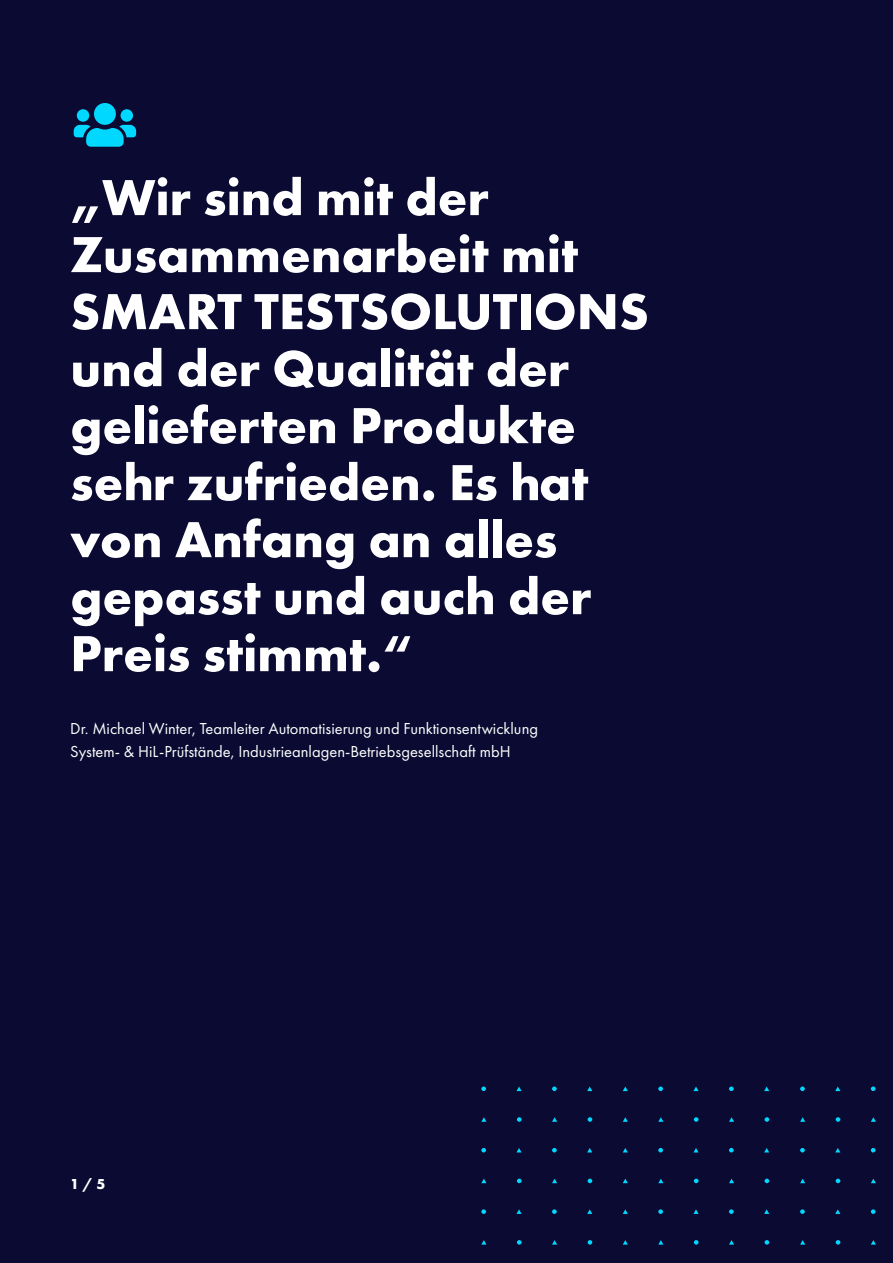
<style>
.page{position:relative;width:893px;height:1263px;background:#0a0a32}
.page>*{position:absolute;margin:0;border:0;box-sizing:border-box;transform-origin:0 0}
.t1{font:700 52.5px/57px "Futura PT";color:#fff}
.t2{font:16.5px/22.5px "Futura PT";color:#fff}
.t3{font:700 15px "Futura PT";color:#fff}
</style>
<div class="page">
<svg style="left:729px;top:1086px;width:5px;height:5px"></svg>
<svg style="left:729px;top:1209px;width:5px;height:5px"></svg>
<svg style="left:729px;top:1148px;width:5px;height:4px"></svg>
<svg style="left:764px;top:1117px;width:5px;height:5px"></svg>
<svg style="left:764px;top:1240px;width:5px;height:4px"></svg>
<svg style="left:764px;top:1179px;width:5px;height:4px"></svg>
<svg style="left:552px;top:1086px;width:5px;height:5px"></svg>
<svg style="left:871px;top:1086px;width:4px;height:5px"></svg>
<svg style="left:552px;top:1209px;width:5px;height:5px"></svg>
<svg style="left:871px;top:1209px;width:4px;height:5px"></svg>
<svg style="left:552px;top:1148px;width:5px;height:4px"></svg>
<svg style="left:871px;top:1148px;width:4px;height:4px"></svg>
<svg style="left:588px;top:1117px;width:4px;height:5px"></svg>
<svg style="left:588px;top:1240px;width:4px;height:4px"></svg>
<svg style="left:588px;top:1179px;width:4px;height:4px"></svg>
<svg style="left:658px;top:1086px;width:5px;height:5px"></svg>
<svg style="left:658px;top:1209px;width:5px;height:5px"></svg>
<svg style="left:658px;top:1148px;width:5px;height:4px"></svg>
<svg style="left:694px;top:1117px;width:4px;height:5px"></svg>
<svg style="left:694px;top:1240px;width:4px;height:4px"></svg>
<svg style="left:694px;top:1179px;width:4px;height:4px"></svg>
<svg style="left:481px;top:1086px;width:5px;height:5px"></svg>
<svg style="left:800px;top:1086px;width:5px;height:5px"></svg>
<svg style="left:481px;top:1209px;width:5px;height:5px"></svg>
<svg style="left:800px;top:1209px;width:5px;height:5px"></svg>
<svg style="left:481px;top:1148px;width:5px;height:4px"></svg>
<svg style="left:800px;top:1148px;width:5px;height:4px"></svg>
<svg style="left:517px;top:1117px;width:5px;height:5px"></svg>
<svg style="left:836px;top:1117px;width:4px;height:5px"></svg>
<svg style="left:517px;top:1240px;width:5px;height:4px"></svg>
<svg style="left:836px;top:1240px;width:4px;height:4px"></svg>
<svg style="left:517px;top:1179px;width:5px;height:4px"></svg>
<svg style="left:836px;top:1179px;width:4px;height:4px"></svg>
<svg style="left:693px;top:1086px;width:5px;height:5px"></svg>
<svg style="left:693px;top:1209px;width:5px;height:5px"></svg>
<svg style="left:693px;top:1148px;width:5px;height:4px"></svg>
<svg style="left:729px;top:1117px;width:5px;height:5px"></svg>
<svg style="left:729px;top:1240px;width:5px;height:4px"></svg>
<svg style="left:729px;top:1179px;width:5px;height:4px"></svg>
<svg style="left:516px;top:1086px;width:6px;height:5px"></svg>
<svg style="left:835px;top:1086px;width:5px;height:5px"></svg>
<svg style="left:516px;top:1209px;width:6px;height:5px"></svg>
<svg style="left:835px;top:1209px;width:5px;height:5px"></svg>
<svg style="left:517px;top:1148px;width:5px;height:4px"></svg>
<svg style="left:835px;top:1148px;width:5px;height:4px"></svg>
<svg style="left:552px;top:1117px;width:5px;height:5px"></svg>
<svg style="left:871px;top:1117px;width:5px;height:5px"></svg>
<svg style="left:552px;top:1240px;width:5px;height:4px"></svg>
<svg style="left:871px;top:1240px;width:5px;height:4px"></svg>
<svg style="left:552px;top:1179px;width:5px;height:4px"></svg>
<svg style="left:871px;top:1179px;width:5px;height:4px"></svg>
<svg style="left:764px;top:1086px;width:5px;height:5px"></svg>
<svg style="left:764px;top:1209px;width:5px;height:5px"></svg>
<svg style="left:764px;top:1148px;width:5px;height:4px"></svg>
<svg style="left:587px;top:1086px;width:5px;height:5px"></svg>
<svg style="left:587px;top:1209px;width:5px;height:5px"></svg>
<svg style="left:587px;top:1148px;width:5px;height:4px"></svg>
<svg style="left:623px;top:1117px;width:5px;height:5px"></svg>
<svg style="left:623px;top:1240px;width:5px;height:4px"></svg>
<svg style="left:623px;top:1179px;width:5px;height:4px"></svg>
<svg style="left:623px;top:1086px;width:5px;height:5px"></svg>
<svg style="left:623px;top:1209px;width:5px;height:5px"></svg>
<svg style="left:623px;top:1148px;width:5px;height:4px"></svg>
<svg style="left:658px;top:1117px;width:5px;height:5px"></svg>
<svg style="left:658px;top:1240px;width:5px;height:4px"></svg>
<svg style="left:658px;top:1179px;width:5px;height:4px"></svg>
<svg style="left:481px;top:1117px;width:5px;height:5px"></svg>
<svg style="left:800px;top:1117px;width:5px;height:5px"></svg>
<svg style="left:481px;top:1240px;width:5px;height:4px"></svg>
<svg style="left:800px;top:1240px;width:5px;height:4px"></svg>
<svg style="left:481px;top:1179px;width:5px;height:4px"></svg>
<svg style="left:800px;top:1179px;width:5px;height:4px"></svg>
<svg style="left:74px;top:103px;width:62px;height:44px"></svg>
<p class="t1" style="left:70px;top:168px;width:580px">„Wir sind mit der<br>Zusammenarbeit mit<br>SMART TESTSOLUTIONS und der Qualität der gelieferten Produkte sehr zufrieden. Es hat von Anfang an alles gepasst und auch der<br>Preis stimmt.“</p>
<p class="t2" style="left:70px;top:718px;width:469px">Dr. Michael Winter, Teamleiter Automatisierung und Funktionsentwicklung<br>System- &amp; HiL-Prüfstände, Industrieanlagen-Betriebsgesellschaft mbH</p>
<p class="t3" style="left:70px;top:1174px;width:37px">1 / 5</p>
</div>
